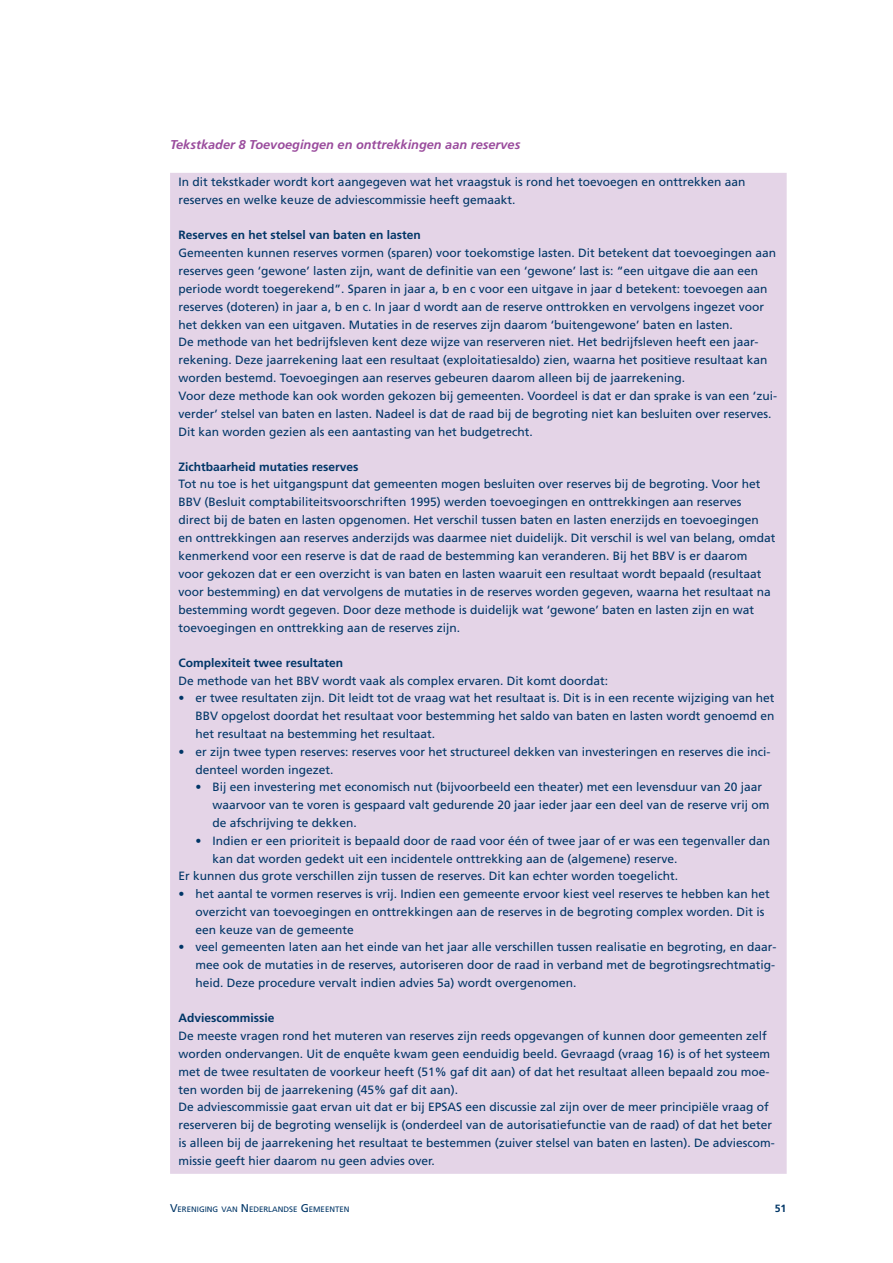
<style>
.page{position:relative;width:893px;height:1263px;background:#fff}
.page>*{position:absolute;margin:0;border:0;box-sizing:border-box;transform-origin:0 0}
._003_Tussenkop_2___8{font:italic 700 12.75px "Frutiger LT Std";color:#9a4c9d}
._006_Kader_Broodteks{font:12px/18px "Frutiger LT Std";color:#003667}
._006_Kader_Kop___8_p{font:700 12px "Frutiger LT Std";color:#003667}
.t1{font:700 10.5px "Frutiger LT Std";color:#003667}
.t2{font:7.8px "Frutiger LT Std";color:#003667}
.s1{font-size:11.25px}
</style>
<div class="page">
<div style="left:170px;top:173px;width:617px;height:1001px;background:#e4d4e7"></div>
<p class="_003_Tussenkop_2___8" style="left:170px;top:137px;width:352px">Tekstkader 8 Toevoegingen en onttrekkingen aan reserves</p>
<p class="_006_Kader_Broodteks" style="left:179px;top:173px;width:568px">In dit tekstkader wordt kort aangegeven wat het vraagstuk is rond het toevoegen en onttrekken aan reserves en welke keuze de adviescommissie heeft gemaakt.</p>
<p class="_006_Kader_Kop___8_p" style="left:179px;top:228px;width:244px">Reserves en het stelsel van baten en lasten</p>
<p class="_006_Kader_Broodteks" style="left:179px;top:243px;width:599px">Gemeenten kunnen reserves vormen (sparen) voor toekomstige lasten. Dit betekent dat toevoegingen aan reserves geen ‘gewone’ lasten zijn, want de definitie van een ‘gewone’ last is: “een uitgave die aan een periode wordt toegerekend”. Sparen in jaar a, b en c voor een uitgave in jaar d betekent: toevoegen aan reserves (doteren) in jaar a, b en c. In jaar d wordt aan de reserve onttrokken en vervolgens ingezet voor het dekken van een uitgaven. Mutaties in de reserves zijn daarom ‘buitengewone’ baten en lasten.</p>
<p class="_006_Kader_Broodteks" style="left:179px;top:333px;width:590px">De methode van het bedrijfsleven kent deze wijze van reserveren niet. Het bedrijfsleven heeft een jaar&shy;rekening. Deze jaarrekening laat een resultaat (exploitatiesaldo) zien, waarna het positieve resultaat kan worden bestemd. Toevoegingen aan reserves gebeuren daarom alleen bij de jaarrekening.</p>
<p class="_006_Kader_Broodteks" style="left:179px;top:386px;width:600px">Voor deze methode kan ook worden gekozen bij gemeenten. Voordeel is dat er dan sprake is van een ‘zui&shy;verder’ stelsel van baten en lasten. Nadeel is dat de raad bij de begroting niet kan besluiten over reserves.<br>Dit kan worden gezien als een aantasting van het budgetrecht.</p>
<p class="_006_Kader_Kop___8_p" style="left:179px;top:459px;width:181px">Zichtbaarheid mutaties reserves</p>
<p class="_006_Kader_Broodteks" style="left:179px;top:475px;width:598px">Tot nu toe is het uitgangspunt dat gemeenten mogen besluiten over reserves bij de begroting. Voor het BBV (Besluit comptabiliteitsvoorschriften 1995) werden toevoegingen en onttrekkingen aan reserves direct bij de baten en lasten opgenomen. Het verschil tussen baten en lasten enerzijds en toevoegingen en onttrekkingen aan reserves anderzijds was daarmee niet duidelijk. Dit verschil is wel van belang, omdat kenmerkend voor een reserve is dat de raad de bestemming kan veranderen. Bij het BBV is er daarom voor gekozen dat er een overzicht is van baten en lasten waaruit een resultaat wordt bepaald (resultaat voor bestemming) en dat vervolgens de mutaties in de reserves worden gegeven, waarna het resultaat na bestemming wordt gegeven. Door deze methode is duidelijk wat ‘gewone’ baten en lasten zijn en wat toevoegingen en onttrekking aan de reserves zijn.</p>
<p class="_006_Kader_Kop___8_p" style="left:179px;top:656px;width:166px">Complexiteit twee resultaten</p>
<p class="_006_Kader_Broodteks" style="left:179px;top:672px;width:431px">De methode van het BBV wordt vaak als complex ervaren. Dit komt doordat:</p>
<p class="_006_Kader_Broodteks" style="left:196px;top:689px;width:580px;text-align:justify;text-indent:-17px">• er twee resultaten zijn. Dit leidt tot de vraag wat het resultaat is. Dit is in een recente wijziging van het BBV opgelost doordat het resultaat voor bestemming het saldo van baten en lasten wordt genoemd en het resultaat na bestemming het resultaat.</p>
<p class="_006_Kader_Broodteks" style="left:196px;top:743px;width:576px;text-indent:-17px">• er zijn twee typen reserves: reserves voor het structureel dekken van investeringen en reserves die inci&shy;denteel worden ingezet.</p>
<p class="_006_Kader_Broodteks" style="left:213px;top:778px;width:558px;text-indent:-17px">• Bij een investering met economisch nut (bijvoorbeeld een theater) met een levensduur van 20 jaar waarvoor van te voren is gespaard valt gedurende 20 jaar ieder jaar een deel van de reserve vrij om de afschrijving te dekken.</p>
<p class="_006_Kader_Broodteks" style="left:213px;top:832px;width:559px;text-indent:-17px">• Indien er een prioriteit is bepaald door de raad voor één of twee jaar of er was een tegenvaller dan kan dat worden gedekt uit een incidentele onttrekking aan de (algemene) reserve.</p>
<p class="_006_Kader_Broodteks" style="left:179px;top:867px;width:501px">Er kunnen dus grote verschillen zijn tussen de reserves. Dit kan echter worden toegelicht.</p>
<p class="_006_Kader_Broodteks" style="left:196px;top:885px;width:576px;text-indent:-17px">• het aantal te vormen reserves is vrij. Indien een gemeente ervoor kiest veel reserves te hebben kan het overzicht van toevoegingen en onttrekkingen aan de reserves in de begroting complex worden. Dit is een keuze van de gemeente</p>
<p class="_006_Kader_Broodteks" style="left:196px;top:938px;width:582px;text-align:justify;text-indent:-17px">• veel gemeenten laten aan het einde van het jaar alle verschillen tussen realisatie en begroting, en daar&shy;mee ook de mutaties in de reserves, autoriseren door de raad in verband met de begrotingsrechtmatig&shy;heid. Deze procedure vervalt indien advies 5a) wordt overgenomen.</p>
<p class="_006_Kader_Kop___8_p" style="left:179px;top:1011px;width:97px">Adviescommissie</p>
<p class="_006_Kader_Broodteks" style="left:179px;top:1027px;width:593px">De meeste vragen rond het muteren van reserves zijn reeds opgevangen of kunnen door gemeenten zelf worden ondervangen. Uit de enquête kwam geen eenduidig beeld. Gevraagd (vraag 16) is of het systeem met de twee resultaten de voorkeur heeft (51% gaf dit aan) of dat het resultaat alleen bepaald zou moe&shy;ten worden bij de jaarrekening (45% gaf dit aan).</p>
<p class="_006_Kader_Broodteks" style="left:179px;top:1098px;width:598px">De adviescommissie gaat ervan uit dat er bij EPSAS een discussie zal zijn over de meer principiële vraag of reserveren bij de begroting wenselijk is (onderdeel van de autorisatiefunctie van de raad) of dat het beter is alleen bij de jaarrekening het resultaat te bestemmen (zuiver stelsel van baten en lasten). De adviescom&shy;missie geeft hier daarom nu geen advies over.</p>
<p class="t2" style="left:170px;top:1205px;width:181px"><span class="s1">V</span>ERENIGING VAN <span class="s1">N</span> EDERLANDSE <span class="s1">G</span> EMEENTEN</p>
<p class="t1" style="left:775px;top:1202px;width:13px">51</p>
</div>
